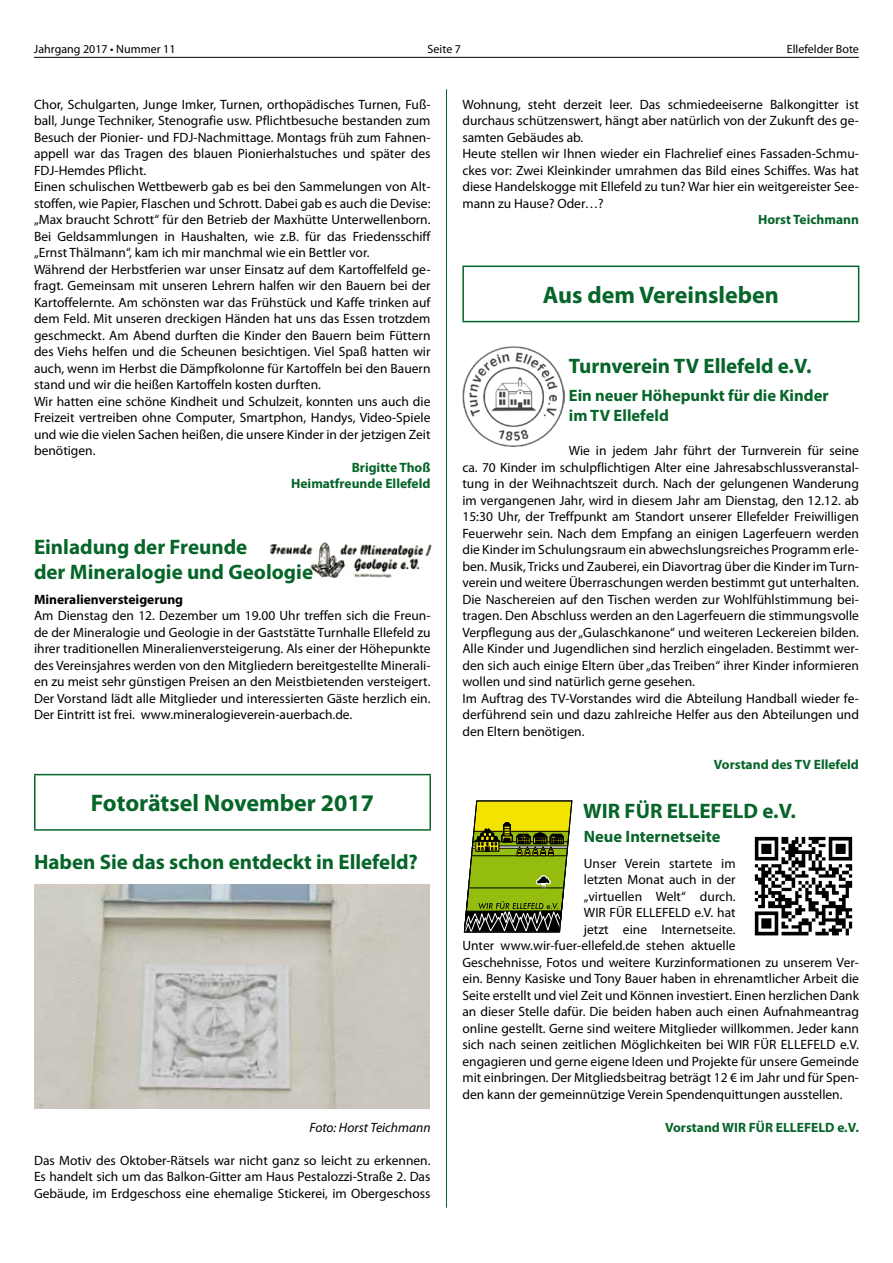
<style>
.page{position:relative;width:893px;height:1263px;background:#fff}
.page>*{position:absolute;margin:0;border:0;box-sizing:border-box;transform-origin:0 0}
.t1{font:700 24px "Myriad Pro";color:#066528}
.t2{font:700 21px/25.2px "Myriad Pro";color:#066528}
.t3{font:700 16.5px/19.8px "Myriad Pro";color:#066528}
.t4{font:13.5px/16.5px "Myriad Pro";color:#000}
.t5{font:700 13.5px/16.5px "Myriad Pro";color:#066528;text-align:right}
.t6{font:700 13.5px "Myriad Pro";color:#000}
.t7{font:italic 13.5px "Myriad Pro";color:#000}
.t8{font:12px "Myriad Pro";color:#000}
</style>
<div class="page">
<hr style="left:34px;top:57px;width:825px;height:1px;background:#000">
<hr style="left:446px;top:89px;width:1px;height:1119px;background:#066528">
<img style="left:270px;top:542px;width:162px;height:36px">
<hr style="left:462px;top:266px;width:397px;height:1px;background:#066528">
<hr style="left:462px;top:267px;width:2px;height:54px;background:#066528">
<hr style="left:858px;top:267px;width:1px;height:54px;background:#066528">
<hr style="left:462px;top:321px;width:397px;height:1px;background:#066528">
<img style="left:462px;top:346px;width:103px;height:101px">
<svg style="left:464px;top:800px;width:108px;height:132px;background:#909d2c"></svg>
<hr style="left:34px;top:774px;width:397px;height:1px;background:#066528">
<hr style="left:34px;top:775px;width:2px;height:54px;background:#066528">
<hr style="left:429px;top:775px;width:2px;height:54px;background:#066528">
<hr style="left:34px;top:829px;width:397px;height:2px;background:#066528">
<img style="left:34px;top:884px;width:395px;height:225px">
<img style="left:754px;top:836px;width:99px;height:100px">
<p class="t8" style="left:34px;top:42px;width:143px">Jahrgang 2017 • Nummer 11</p>
<p class="t8" style="left:428px;top:42px;width:35px">Seite 7</p>
<p class="t8" style="left:787px;top:42px;width:74px">Ellefelder Bote</p>
<p class="t4" style="left:34px;top:96px;width:398px">Chor, Schulgarten, Junge Imker, Turnen, orthopädisches Turnen, Fuß&shy;ball, Junge Techniker, Stenografie usw. Pflichtbesuche bestanden zum Besuch der Pionier- und FDJ-Nachmittage. Montags früh zum Fahnen&shy;appell war das Tragen des blauen Pionierhalstuches und später des FDJ-Hemdes Pflicht.<br>Einen schulischen Wettbewerb gab es bei den Sammelungen von Alt&shy;stoffen, wie Papier, Flaschen und Schrott. Dabei gab es auch die Devise: „Max braucht Schrott“ für den Betrieb der Maxhütte Unterwellenborn.<br>Bei Geldsammlungen in Haushalten, wie z.B. für das Friedensschiff „Ernst Thälmann“, kam ich mir manchmal wie ein Bettler vor.<br>Während der Herbstferien war unser Einsatz auf dem Kartoffelfeld ge&shy;fragt. Gemeinsam mit unseren Lehrern halfen wir den Bauern bei der Kartoffelernte. Am schönsten war das Frühstück und Kaffe trinken auf dem Feld. Mit unseren dreckigen Händen hat uns das Essen trotzdem geschmeckt. Am Abend durften die Kinder den Bauern beim Füttern des Viehs helfen und die Scheunen besichtigen. Viel Spaß hatten wir auch, wenn im Herbst die Dämpfkolonne für Kartoffeln bei den Bauern stand und wir die heißen Kartoffeln kosten durften.<br>Wir hatten eine schöne Kindheit und Schulzeit, konnten uns auch die Freizeit vertreiben ohne Computer, Smartphon, Handys, Video-Spiele und wie die vielen Sachen heißen, die unsere Kinder in der jetzigen Zeit benötigen.</p>
<p class="t5" style="left:291px;top:458px;width:141px">Brigitte Thoß<br>Heimatfreunde Ellefeld</p>
<h2 class="t2" style="left:34px;top:534px;width:281px">Einladung der Freunde<br>der Mineralogie und Geologie</h2>
<p class="t6" style="left:34px;top:590px;width:151px">Mineralienversteigerung</p>
<p class="t4" style="left:34px;top:607px;width:398px;text-align:justify">Am Dienstag den 12. Dezember um 19.00 Uhr treffen sich die Freun&shy;de der Mineralogie und Geologie in der Gaststätte Turnhalle Ellefeld zu ihrer traditionellen Mineralienversteigerung. Als einer der Höhepunkte des Vereinsjahres werden von den Mitgliedern bereitgestellte Minerali&shy;en zu meist sehr günstigen Preisen an den Meistbietenden versteigert.<br>Der Vorstand lädt alle Mitglieder und interessierten Gäste herzlich ein.<br>Der Eintritt ist frei. www.mineralogieverein-auerbach.de.</p>
<h1 class="t1" style="left:91px;top:787px;width:285px">Fotorätsel November 2017</h1>
<h2 class="t2" style="left:34px;top:848px;width:385px">Haben Sie das schon entdeckt in Ellefeld?</h2>
<p class="t7" style="left:309px;top:1119px;width:123px">Foto: Horst Teichmann</p>
<p class="t4" style="left:34px;top:1152px;width:398px;text-align:justify">Das Motiv des Oktober-Rätsels war nicht ganz so leicht zu erkennen.<br>Es handelt sich um das Balkon-Gitter am Haus Pestalozzi-Straße 2. Das Gebäude, im Erdgeschoss eine ehemalige Stickerei, im Obergeschoss</p>
<p class="t4" style="left:462px;top:96px;width:398px">Wohnung, steht derzeit leer. Das schmiedeeiserne Balkongitter ist durchaus schützenswert, hängt aber natürlich von der Zukunft des ge&shy;samten Gebäudes ab.<br>Heute stellen wir Ihnen wieder ein Flachrelief eines Fassaden-Schmu&shy;ckes vor: Zwei Kleinkinder umrahmen das Bild eines Schiffes. Was hat diese Handelskogge mit Ellefeld zu tun? War hier ein weitgereister See&shy;mann zu Hause? Oder…?</p>
<p class="t5" style="left:758px;top:211px;width:102px">Horst Teichmann</p>
<h1 class="t1" style="left:543px;top:279px;width:238px">Aus dem Vereinsleben</h1>
<h2 class="t2" style="left:569px;top:352px;width:244px">Turnverein TV Ellefeld e.V.</h2>
<p class="t3" style="left:569px;top:385px;width:261px">Ein neuer Höhepunkt für die Kinder im TV Ellefeld</p>
<p class="t4" style="left:462px;top:442px;width:398px;text-indent:106px">Wie in jedem Jahr führt der Turnverein für seine ca. 70 Kinder im schulpflichtigen Alter eine Jahresabschlussveranstal&shy;tung in der Weihnachtszeit durch. Nach der gelungenen Wanderung im vergangenen Jahr, wird in diesem Jahr am Dienstag, den 12.12. ab 15:30 Uhr, der Treffpunkt am Standort unserer Ellefelder Freiwilligen Feuerwehr sein. Nach dem Empfang an einigen Lagerfeuern werden die Kinder im Schulungsraum ein abwechslungsreiches Programm erle&shy;ben. Musik, Tricks und Zauberei, ein Diavortrag über die Kinder im Turn&shy;verein und weitere Überraschungen werden bestimmt gut unterhalten.<br>Die Naschereien auf den Tischen werden zur Wohlfühlstimmung bei&shy;tragen. Den Abschluss werden an den Lagerfeuern die stimmungsvolle Verpflegung aus der „Gulaschkanone“ und weiteren Leckereien bilden.<br>Alle Kinder und Jugendlichen sind herzlich eingeladen. Bestimmt wer&shy;den sich auch einige Eltern über „das Treiben“ ihrer Kinder informieren wollen und sind natürlich gerne gesehen.<br>Im Auftrag des TV-Vorstandes wird die Abteilung Handball wieder fe&shy;derführend sein und dazu zahlreiche Helfer aus den Abteilungen und den Eltern benötigen.</p>
<p class="t5" style="left:714px;top:755px;width:147px">Vorstand des TV Ellefeld</p>
<h2 class="t2" style="left:583px;top:798px;width:214px">WIR FÜR ELLEFELD e.V.</h2>
<p class="t3" style="left:584px;top:826px;width:138px">Neue Internetseite</p>
<p class="t4" style="left:584px;top:855px;width:153px">Unser Verein startete im</p>
<p class="t4" style="left:584px;top:871px;width:153px">letzten Monat auch in der</p>
<p class="t4" style="left:584px;top:888px;width:153px">„virtuellen Welt“ durch.</p>
<p class="t4" style="left:584px;top:904px;width:153px">WIR FÜR ELLEFELD e.V. hat</p>
<p class="t4" style="left:584px;top:921px;width:153px">jetzt eine Internetseite.</p>
<p class="t4" style="left:462px;top:937px;width:275px">Unter www.wir-fuer-ellefeld.de stehen aktuelle</p>
<p class="t4" style="left:462px;top:954px;width:398px">Geschehnisse, Fotos und weitere Kurzinformationen zu unserem Ver-</p>
<p class="t4" style="left:462px;top:970px;width:398px">ein. Benny Kasiske und Tony Bauer haben in ehrenamtlicher Arbeit die</p>
<p class="t4" style="left:462px;top:987px;width:398px">Seite erstellt und viel Zeit und Können investiert. Einen herzlichen Dank</p>
<p class="t4" style="left:462px;top:1003px;width:398px">an dieser Stelle dafür. Die beiden haben auch einen Aufnahmeantrag</p>
<p class="t4" style="left:462px;top:1020px;width:398px">online gestellt. Gerne sind weitere Mitglieder willkommen. Jeder kann</p>
<p class="t4" style="left:462px;top:1036px;width:398px">sich nach seinen zeitlichen Möglichkeiten bei WIR FÜR ELLEFELD e.V.</p>
<p class="t4" style="left:462px;top:1052px;width:398px">engagieren und gerne eigene Ideen und Projekte für unsere Gemeinde</p>
<p class="t4" style="left:462px;top:1069px;width:398px">mit einbringen. Der Mitgliedsbeitrag beträgt 12 € im Jahr und für Spen-</p>
<p class="t4" style="left:462px;top:1085px;width:382px">den kann der gemeinnützige Verein Spendenquittungen ausstellen.</p>
<p class="t5" style="left:665px;top:1118px;width:195px">Vorstand WIR FÜR ELLEFELD e.V.</p>
</div>
